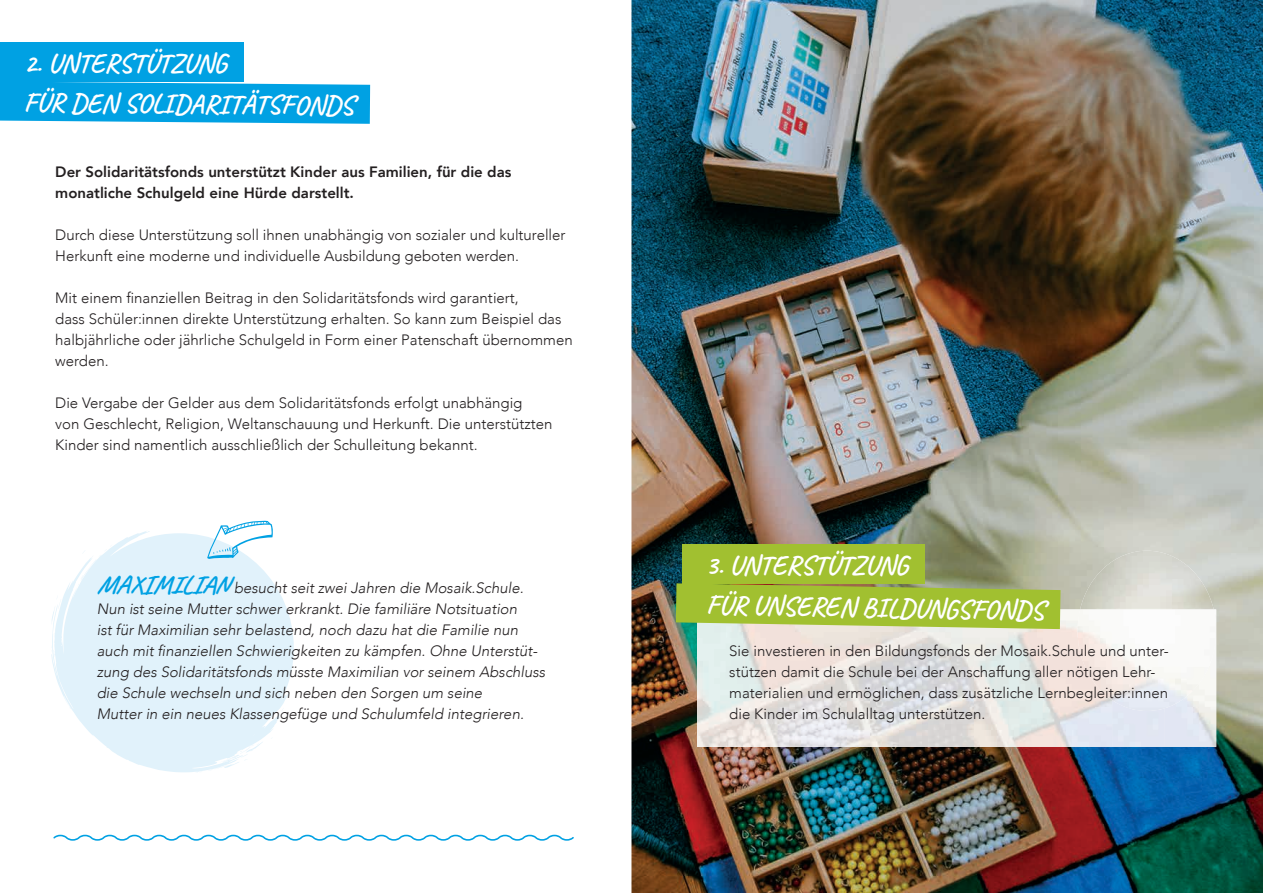
<style>
.page{position:relative;width:1263px;height:893px;background:#fff}
.page>*{position:absolute;margin:0;border:0;box-sizing:border-box;transform-origin:0 0}
.t1{font:700 27px "Caveat";color:#fff}
.t2{font:300 15px/21px "Avenir";color:#231f20}
.t3{font:italic 300 15px/21px "Avenir";color:#231f20}
.t4{font:800 15px/21px "Avenir";color:#231f20}
.s1{font-family:"Caveat";font-weight:700;font-size:25.5px;color:#00a1e3}
</style>
<div class="page">
<div style="left:0;top:43px;width:243px;height:39px;background:#00a1e3"></div>
<svg style="left:0;top:82px;width:370px;height:42px;background:#12a7e4"></svg>
<svg style="left:51px;top:531px;width:243px;height:241px;fill:#e1f2fb"></svg>
<svg style="left:207px;top:520px;width:66px;height:39px"></svg>
<svg style="left:53px;top:835px;width:521px;height:6px"></svg>
<img style="left:631px;top:0;width:632px;height:893px">
<img style="left:1080px;top:551px;width:134px;height:58px">
<img style="left:697px;top:609px;width:415px;height:138px">
<img style="left:1165px;top:711px;width:51px;height:36px">
<div style="left:1112px;top:711px;width:53px;height:36px;background:#e2e6f3"></div>
<img style="left:1077px;top:609px;width:139px;height:102px">
<div style="left:682px;top:544px;width:242px;height:39px;background:#a1c030"></div>
<svg style="left:676px;top:583px;width:384px;height:46px;background:#a3be40"></svg>
<h1 class="t1" style="left:24px;top:46px;width:204px">2. UNTERSTÜTZUNG</h1>
<h1 class="t1" style="left:24px;top:84px;width:331px;rotate:1deg">FÜR DEN SOLIDARITÄTSFONDS</h1>
<p class="t4" style="left:55px;top:161px;width:458px">Der Solidaritätsfonds unterstützt Kinder aus Familien, für die das monatliche Schulgeld eine Hürde darstellt.</p>
<p class="t2" style="left:55px;top:224px;width:512px">Durch diese Unterstützung soll ihnen unabhängig von sozialer und kultureller<br>Herkunft eine moderne und individuelle Ausbildung geboten werden.</p>
<p class="t2" style="left:55px;top:287px;width:519px">Mit einem finanziellen Beitrag in den Solidaritätsfonds wird garantiert,<br>dass Schüler:innen direkte Unterstützung erhalten. So kann zum Beispiel das halbjährliche oder jährliche Schulgeld in Form einer Patenschaft übernommen werden.</p>
<p class="t2" style="left:55px;top:392px;width:499px">Die Vergabe der Gelder aus dem Solidaritätsfonds erfolgt unabhängig<br>von Geschlecht, Religion, Weltanschauung und Herkunft. Die unterstützten<br>Kinder sind namentlich ausschließlich der Schulleitung bekannt.</p>
<p class="t3" style="left:97px;top:577px;width:450px"><span class="s1">MAXIMILIAN</span> besucht seit zwei Jahren die Mosaik.Schule.<br>Nun ist seine Mutter schwer erkrankt. Die familiäre Notsituation<br>ist für Maximilian sehr belastend, noch dazu hat die Familie nun auch mit finanziellen Schwierigkeiten zu kämpfen. Ohne Unterstüt&shy;zung des Solidaritätsfonds müsste Maximilian vor seinem Abschluss die Schule wechseln und sich neben den Sorgen um seine<br>Mutter in ein neues Klassengefüge und Schulumfeld integrieren.</p>
<h1 class="t1" style="left:705px;top:548px;width:204px">3. UNTERSTÜTZUNG</h1>
<h1 class="t1" style="left:707px;top:587px;width:339px;rotate:1deg">FÜR UNSEREN BILDUNGSFONDS</h1>
<p class="t2" style="left:729px;top:640px;width:441px">Sie investieren in den Bildungsfonds der Mosaik.Schule und unter&shy;stützen damit die Schule bei der Anschaffung aller nötigen Lehr&shy;materialien und ermöglichen, dass zusätzliche Lernbegleiter:innen die Kinder im Schulalltag unterstützen.</p>
</div>
